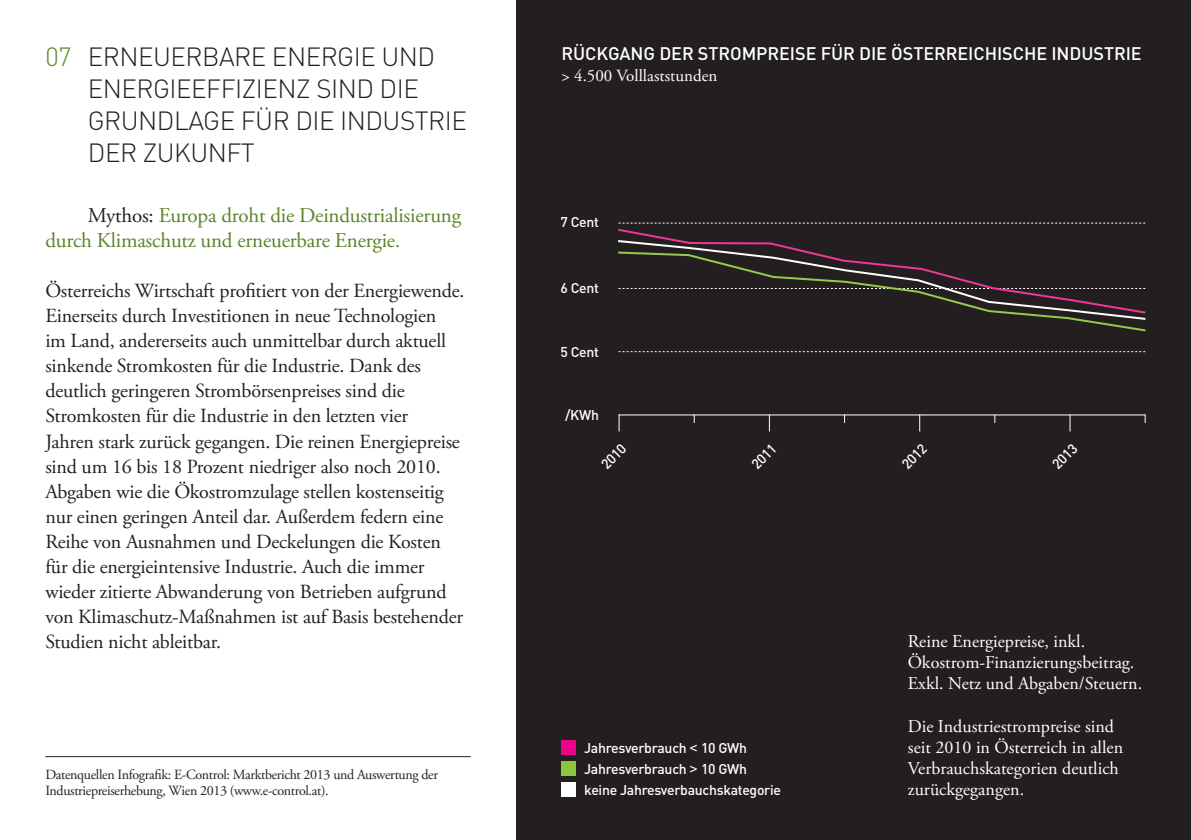
<style>
.page{position:relative;width:1191px;height:840px;background:#fff}
.page>*{position:absolute;margin:0;border:0;box-sizing:border-box;transform-origin:0 0}
.t1{font:300 26px/32px "DIN";letter-spacing:-.02em;color:#231f20}
.t2{font:21px/25px "Adobe Garamond Pro";letter-spacing:-.01em;color:#588527}
.t3{font:20px/25px "Adobe Garamond Pro";letter-spacing:-.01em;color:#231f20}
.t4{font:18px/21px "Adobe Garamond Pro";color:#fff}
.t5{font:500 18px "DIN";letter-spacing:.065em;color:#fff}
.t6{font:17px "Adobe Garamond Pro";color:#fff}
.t7{font:14px/16px "Adobe Garamond Pro";letter-spacing:-.025em;color:#231f20}
.t8{font:500 14px/21px "DIN";letter-spacing:-.02em;color:#fff}
.s1{color:#588527}
.s2{color:#231f20}
.s3{font-family:"Arial";font-weight:400}
</style>
<div class="page">
<div style="left:516px;top:0;width:675px;height:839px;background:#231f20"></div>
<hr style="left:45px;top:755px;width:426px;height:1px;background:#231f20">
<svg style="left:618px;top:222px;width:527px;height:1px"></svg>
<svg style="left:618px;top:351px;width:527px;height:1px"></svg>
<hr style="left:618px;top:414px;width:527px;height:1px;background:#fff">
<svg style="left:618px;top:239px;width:528px;height:82px"></svg>
<svg style="left:618px;top:414px;width:1px;height:17px"></svg>
<svg style="left:769px;top:414px;width:1px;height:17px"></svg>
<svg style="left:919px;top:414px;width:1px;height:17px"></svg>
<svg style="left:1069px;top:414px;width:1px;height:17px"></svg>
<div style="left:561px;top:740px;width:14px;height:14px;background:#ed028c"></div>
<div style="left:561px;top:761px;width:14px;height:14px;background:#8bc63e"></div>
<div style="left:561px;top:782px;width:14px;height:14px;background:#fff"></div>
<h1 class="t1" style="left:88px;top:41px;width:371px;text-indent:-43px"><span class="s1">07</span> ERNEUERBARE ENERGIE UND<br>ENERGIEEFFIZIENZ SIND DIE<br>GRUNDLAGE FÜR DIEI NDUSTRIE<br>DERZ</h1>
<h1 class="t1" style="left:157px;top:137px;width:98px">UKUNFT</h1>
<p class="t2" style="left:45px;top:204px;width:417px;text-indent:43px"><span class="s2">Mythos:</span> Europa droht die Deindustrialisierung durch Klimaschutz und erneuerbare Energie.</p>
<p class="t3" style="left:45px;top:279px;width:420px">Österreichs Wirtschaft profitiert von der Energiewende.<br>Einerseits durch Investitionen in neue Technologien<br>im Land, andererseits auch unmittelbar durch aktuell sinkende Stromkosten für die Industrie. Dank des deutlich geringeren Strombörsenpreises sind die Stromkosten für die Industrie in den letzten vier<br>Jahren stark zurück gegangen. Die reinen Energiepreise sind um 16 bis 18 Prozent niedriger also noch 2010.<br>Abgaben wie die Ökostromzulage stellen kostenseitig nur einen geringen Anteil dar. Außerdem federn eine Reihe von Ausnahmen und Deckelungen die Kosten für die energieintensive Industrie. Auch die immer wieder zitierte Abwanderung von Betrieben aufgrund von Klimaschutz-Maßnahmen ist auf Basis bestehender Studien nicht ableitbar.</p>
<p class="t7" style="left:45px;top:766px;width:394px">Datenquellen Infografik: E-Control: Marktbericht 2013 und Auswertung der<br>Industriepreiserhebung, Wien 2013 (www.e-control.at).</p>
<p class="t5" style="left:561px;top:42px;width:406px">Rückgang der Strom preise für die österreichi</p>
<p class="t5" style="left:1002px;top:42px;width:23px">sche</p>
<p class="t5" style="left:1051px;top:42px;width:82px">Industrie</p>
<p class="t6" style="left:561px;top:66px;width:157px">&gt; 4.500 Volllaststunden</p>
<p class="t8" style="left:560px;top:211px;width:40px">7 Cent</p>
<p class="t8" style="left:560px;top:277px;width:40px">6 Cent</p>
<p class="t8" style="left:560px;top:340px;width:40px">5 Cent</p>
<p class="t8" style="left:565px;top:403px;width:35px">/KWh</p>
<p class="t8" style="left:596px;top:459px;width:31px;rotate:-45deg">2010</p>
<p class="t8" style="left:746px;top:459px;width:31px;rotate:-45deg">2011</p>
<p class="t8" style="left:896px;top:459px;width:31px;rotate:-45deg">2012</p>
<p class="t8" style="left:1046px;top:459px;width:31px;rotate:-45deg">2013</p>
<p class="t8" style="left:584px;top:736px;width:198px">Jahresverbrauch <span class="s3">&lt;</span> 10 GWh<br>Jahresverbrauch <span class="s3">&gt;</span> 10 GWh keine Jahresverbauchskategorie</p>
<p class="t4" style="left:908px;top:631px;width:236px">Reine Energiepreise, inkl.<br>Ökostrom-Finanzierungsbeitrag.<br>Exkl. Netz und Abgaben/Steuern.</p>
<p class="t4" style="left:908px;top:715px;width:217px">Die Industriestrompreise sind seit 2010 in Österreich in allen<br>Verbrauchskategorien deutlich zurückgegangen.</p>
</div>
